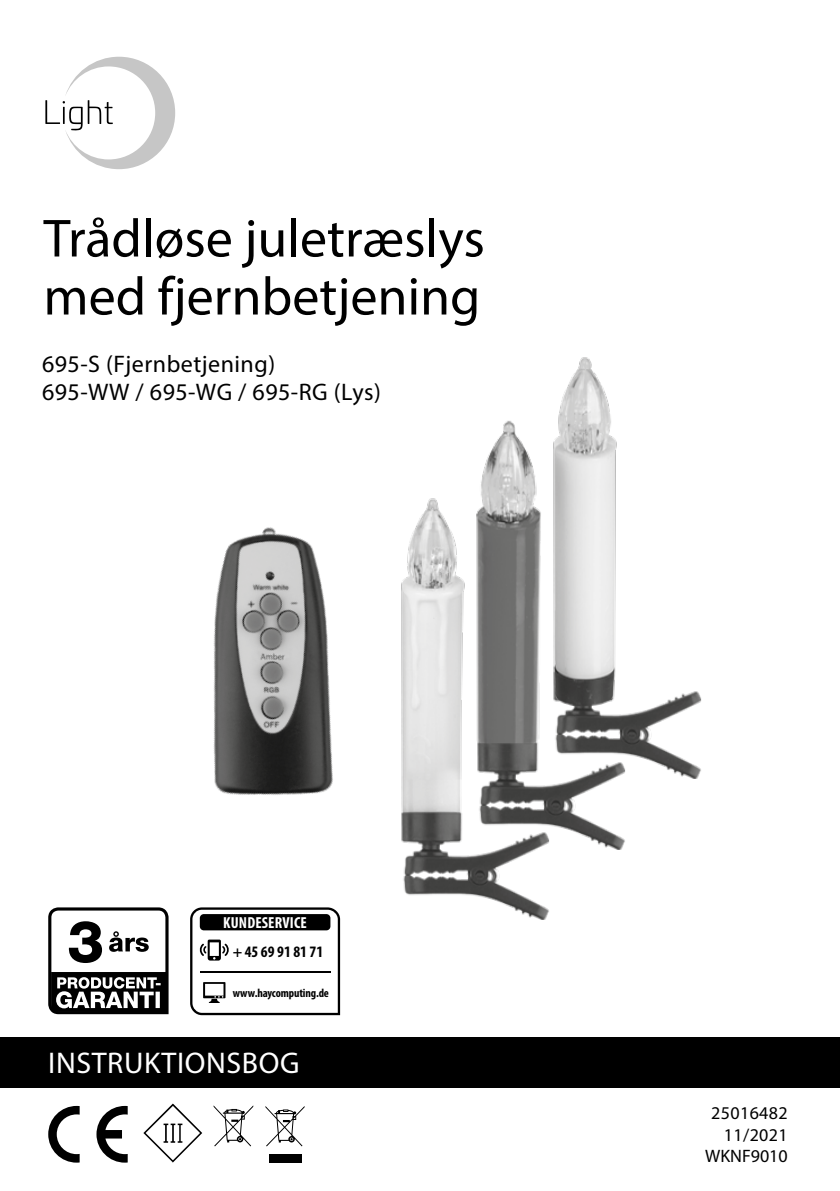
<style>
.page{position:relative;width:840px;height:1191px;background:#fff}
.page>*{position:absolute;margin:0;border:0;box-sizing:border-box;transform-origin:0 0}
.t1{font:54px/58px "Myriad Pro";color:#000}
.t2{font:30px "Myriad Pro";letter-spacing:.02em;color:#fff}
.t3{font:24px/28px "Myriad Pro";letter-spacing:.02em;color:#000}
.t4{font:18px/21.6px "Myriad Pro";letter-spacing:.02em;color:#000;text-align:right}
.t5{font:700 condensed 16px "Myriad Pro";letter-spacing:.01em;color:#fff}
.t6{font:700 condensed 16px "Myriad Pro";color:#000}
.t7{font:700 condensed 12px "Myriad Pro";letter-spacing:-.01em;color:#000}
</style>
<div class="page">
<div style="left:0;top:1037px;width:839px;height:51px;background:#000"></div>
<svg style="left:265px;top:1106px;width:39px;height:40px"></svg>
<div style="left:268px;top:1154px;width:33px;height:8px;background:#000"></div>
<svg style="left:96px;top:1106px;width:32px;height:56px"></svg>
<svg style="left:48px;top:1106px;width:32px;height:56px"></svg>
<svg style="left:213px;top:1105px;width:40px;height:41px"></svg>
<svg style="left:143px;top:1103px;width:59px;height:59px"></svg>
<svg style="left:190px;top:907px;width:150px;height:108px"></svg>
<div style="left:200px;top:914px;width:130px;height:16px;background:#000;border-radius:4px"></div>
<svg style="left:48px;top:907px;width:120px;height:107px"></svg>
<img style="left:213px;top:527px;width:120px;height:268px">
<img style="left:401px;top:518px;width:148px;height:402px">
<img style="left:420px;top:442px;width:205px;height:451px">
<img style="left:496px;top:357px;width:206px;height:466px">
<svg style="left:45px;top:57px;width:130px;height:112px"></svg>
<h1 class="t1" style="left:43px;top:208px;width:442px">Trådløse juletræslys med fjernbetjening</h1>
<p class="t3" style="left:42px;top:349px;width:340px">695-S (Fjernbetjening)<br>695-WW / 695-WG / 695-RG (Lys)</p>
<p class="t5" style="left:223px;top:912px;width:85px">KUNDESERVICE</p>
<p class="t6" style="left:232px;top:941px;width:92px">+ 45 69 91 81 71</p>
<p class="t7" style="left:232px;top:985px;width:98px">www.haycomputing.de</p>
<p class="t2" style="left:48px;top:1044px;width:253px">INSTRUKTIONSBOG</p>
<p class="t4" style="left:704px;top:1102px;width:84px">25016482<br>11/2021<br>WKNF9010</p>
</div>
